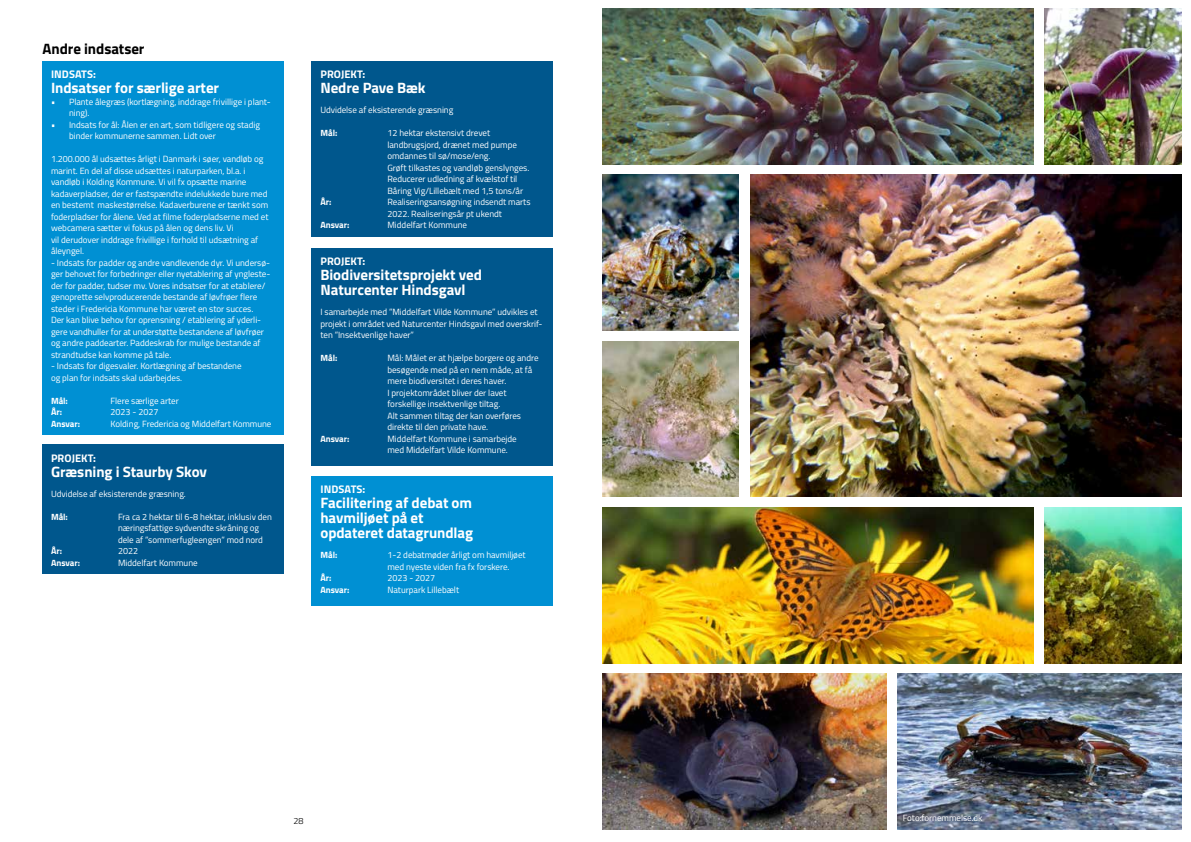
<style>
.page{position:relative;width:1191px;height:842px;background:#fff}
.page>*{position:absolute;margin:0;border:0;box-sizing:border-box;transform-origin:0 0}
.t1{font:700 15px/15px "Titillium";letter-spacing:-.005em;color:#fff}
.t2{font:700 15px "Titillium";letter-spacing:-.005em;color:#000}
.t3{font:700 11px "Titillium";letter-spacing:.005em;color:#fff}
.t4{font:9px/11.5px "Titillium";letter-spacing:-.005em;color:#fff}
.t5{font:700 9px "Titillium";letter-spacing:-.005em;color:#fff}
.t6{font:300 9px "Titillium Web";color:#000}
</style>
<div class="page">
<div style="left:43px;top:61px;width:240px;height:374px;background:#0090d3"></div>
<div style="left:312px;top:476px;width:241px;height:130px;background:#0090d3"></div>
<div style="left:43px;top:445px;width:240px;height:129px;background:#00578d"></div>
<div style="left:312px;top:61px;width:241px;height:176px;background:#00578d"></div>
<div style="left:312px;top:248px;width:241px;height:218px;background:#00578d"></div>
<img style="left:602px;top:9px;width:431px;height:155px">
<img style="left:1045px;top:9px;width:136px;height:155px">
<img style="left:602px;top:175px;width:136px;height:156px">
<img style="left:750px;top:175px;width:431px;height:322px">
<img style="left:602px;top:341px;width:136px;height:156px">
<img style="left:602px;top:507px;width:431px;height:156px">
<img style="left:602px;top:674px;width:284px;height:155px">
<img style="left:1045px;top:507px;width:136px;height:156px">
<img style="left:897px;top:674px;width:284px;height:155px">
<h1 class="t2" style="left:43px;top:37px;width:103px">Andre indsatser</h1>
<p class="t3" style="left:51px;top:66px;width:46px">INDSATS:</p>
<h1 class="t1" style="left:51px;top:80px;width:170px">Indsatser for særlige arter</h1>
<p class="t4" style="left:69px;top:95px;width:203px;text-indent:-18px">• Plante ålegræs (kortlægning, inddrage frivillige i plant&shy;ning).</p>
<p class="t4" style="left:69px;top:118px;width:192px;text-indent:-18px">• Indsats for ål: Ålen er en art, som tidligere og stadig binder kommunerne sammen. Lidt over</p>
<p class="t4" style="left:51px;top:153px;width:219px">1.200.000 ål udsættes årligt i Danmark i søer, vandløb og marint. En del af disse udsættes i naturparken, bl.a. i vandløb i Kolding Kommune. Vi vil fx opsætte marine kadaverpladser, der er fastspændte indelukkede bure med en bestemt maskestørrelse. Kadaverburene er tænkt som foderpladser for ålene. Ved at filme foderpladserne med et webcamera sætter vi fokus på ålen og dens liv. Vi<br>vil derudover inddrage frivillige i forhold til udsætning af åleyngel.</p>
<p class="t4" style="left:51px;top:256px;width:221px">- Indsats for padder og andre vandlevende dyr. Vi undersø&shy;ger behovet for forbedringer eller nyetablering af yngleste&shy;der for padder, tudser mv. Vores indsatser for at etablere/ genoprette selvproducerende bestande af løvfrøer flere steder i Fredericia Kommune har været en stor succes.<br>Der kan blive behov for oprensning / etablering af yderli&shy;gere vandhuller for at understøtte bestandene af løvfrøer og andre paddearter. Paddeskrab for mulige bestande af strandtudse kan komme på tale.</p>
<p class="t4" style="left:51px;top:360px;width:192px">- Indsats for digesvaler. Kortlægning af bestandene og plan for indsats skal udarbejdes.</p>
<p class="t5" style="left:51px;top:394px;width:18px">Mål:</p>
<p class="t4" style="left:111px;top:394px;width:70px">Flere særlige arter</p>
<p class="t5" style="left:51px;top:405px;width:12px">År:</p>
<p class="t4" style="left:111px;top:406px;width:49px">2023 - 2027</p>
<p class="t5" style="left:51px;top:417px;width:31px">Ansvar:</p>
<p class="t4" style="left:111px;top:417px;width:162px">Kolding, Fredericia og Middelfart Kommune</p>
<p class="t3" style="left:51px;top:449px;width:46px">PROJEKT:</p>
<h1 class="t1" style="left:51px;top:463px;width:157px">Græsning i Staurby Skov</h1>
<p class="t4" style="left:51px;top:487px;width:136px">Udvidelse af eksisterende græsning.</p>
<p class="t5" style="left:51px;top:509px;width:18px">Mål:</p>
<p class="t4" style="left:118px;top:510px;width:155px">Fra ca 2 hektar til 6-8 hektar, inklusiv den næringsfattige sydvendte skråning og dele af ”sommerfugleengen” mod nord</p>
<p class="t5" style="left:51px;top:544px;width:12px">År:</p>
<p class="t4" style="left:118px;top:545px;width:22px">2022</p>
<p class="t5" style="left:51px;top:555px;width:31px">Ansvar:</p>
<p class="t4" style="left:118px;top:556px;width:81px">Middelfart Kommune</p>
<p class="t3" style="left:320px;top:66px;width:46px">PROJEKT:</p>
<h1 class="t1" style="left:320px;top:80px;width:107px">Nedre Pave Bæk</h1>
<p class="t4" style="left:320px;top:104px;width:134px">Udvidelse af eksisterende græsning</p>
<p class="t5" style="left:320px;top:126px;width:18px">Mål:</p>
<p class="t4" style="left:387px;top:127px;width:143px">12 hektar ekstensivt drevet landbrugsjord, drænet med pumpe omdannes til sø/mose/eng.<br>Grøft tilkastes og vandløb genslynges.<br>Reducerer udledning af kvælstof til Båring Vig/Lillebælt med 1,5 tons/år</p>
<p class="t5" style="left:320px;top:195px;width:12px">År:</p>
<p class="t4" style="left:387px;top:196px;width:145px">Realiseringsansøgning indsendt marts<br>2022. Realiseringsår pt ukendt</p>
<p class="t5" style="left:320px;top:218px;width:31px">Ansvar:</p>
<p class="t4" style="left:387px;top:219px;width:81px">Middelfart Kommune</p>
<p class="t3" style="left:320px;top:253px;width:46px">PROJEKT:</p>
<h1 class="t1" style="left:320px;top:266px;width:163px">Biodiversitetsprojekt ved<br>Naturcenter Hindsgavl</h1>
<p class="t4" style="left:320px;top:306px;width:224px">I samarbejde med ”Middelfart Vilde Kommune” udvikles et projekt i området ved Naturcenter Hindsgavl med overskrif&shy;ten ”Insektvenlige haver”</p>
<p class="t5" style="left:320px;top:351px;width:18px">Mål:</p>
<p class="t4" style="left:387px;top:352px;width:153px">Mål: Målet er at hjælpe borgere og andre besøgende med på en nem måde, at få mere biodiversitet i deres haver.<br>I projektområdet bliver der lavet forskellige insektvenlige tiltag.<br>Alt sammen tiltag der kan overføres direkte til den private have.</p>
<p class="t5" style="left:320px;top:431px;width:31px">Ansvar:</p>
<p class="t4" style="left:387px;top:432px;width:131px">Middelfart Kommune i samarbejde med Middelfart Vilde Kommune.</p>
<p class="t3" style="left:320px;top:481px;width:46px">INDSATS:</p>
<h1 class="t1" style="left:320px;top:495px;width:154px">Facilitering af debat om havmiljøet på et opdateret datagrundlag</h1>
<p class="t5" style="left:320px;top:548px;width:18px">Mål:</p>
<p class="t4" style="left:387px;top:549px;width:140px">1-2 debatmøder årligt om havmiljøet med nyeste viden fra fx forskere.</p>
<p class="t5" style="left:320px;top:571px;width:12px">År:</p>
<p class="t4" style="left:387px;top:572px;width:49px">2023 - 2027</p>
<p class="t5" style="left:320px;top:583px;width:31px">Ansvar:</p>
<p class="t4" style="left:387px;top:583px;width:73px">Naturpark Lillebælt</p>
<p class="t6" style="left:293px;top:814px;width:12px">28</p>
<p class="t4" style="left:902px;top:811px;width:81px">Foto:fornemmelse.dk</p>
</div>
